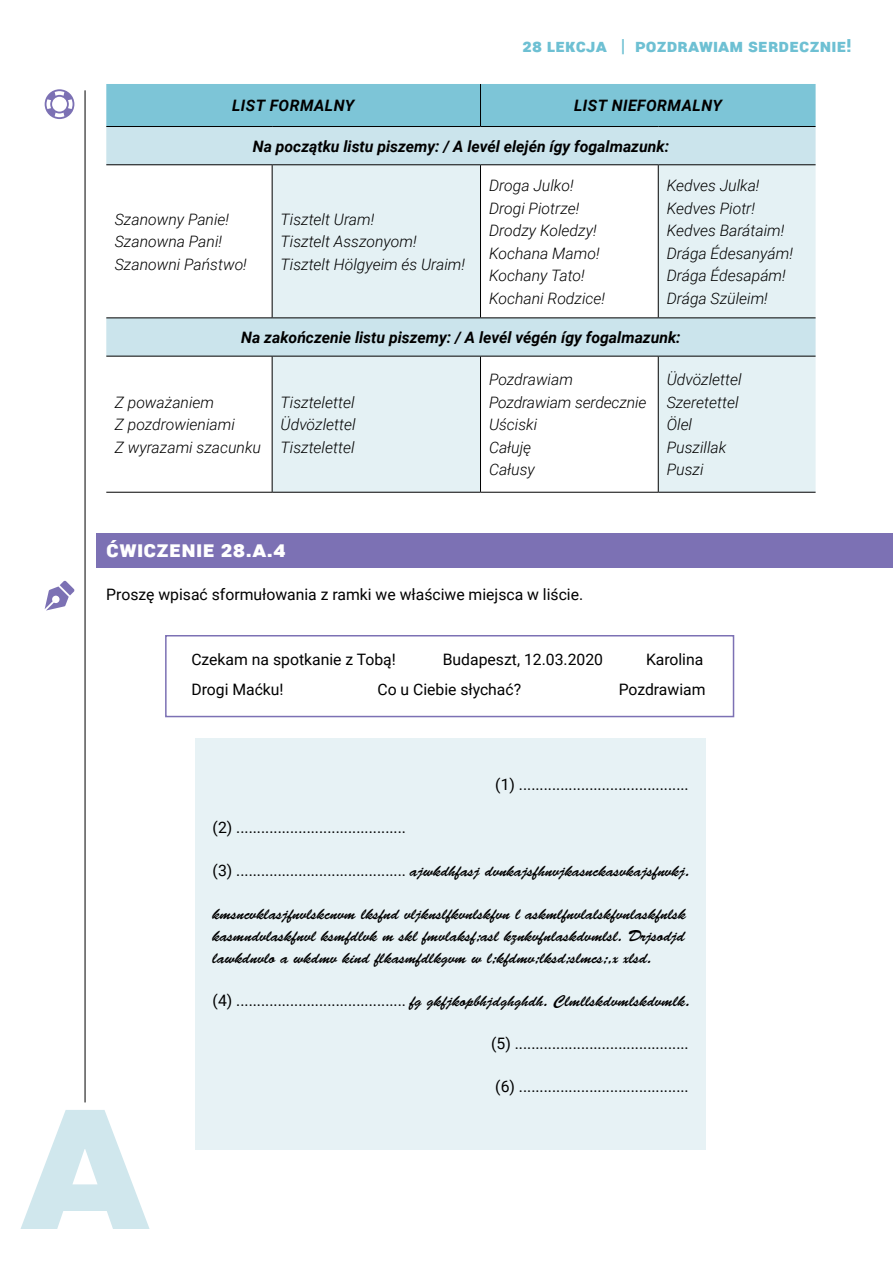
<style>
.page{position:relative;width:893px;height:1263px;background:#fff}
.page>*{position:absolute;margin:0;border:0;box-sizing:border-box;transform-origin:0 0}
.t1{font:900 22.5px "Roboto";letter-spacing:.01em;color:#fff}
.t2{font:900 18px "Roboto";letter-spacing:.01em;color:#6ec0d3}
.t3{font:15.75px "Roboto";color:#000}
.t4{font:italic 300 15.75px/22.5px "Roboto";color:#000}
.t5{font:15.75px/21.6px "Brush Script Std";color:#000;text-align:justify}
.t6{font:italic 700 15.75px "Roboto";color:#000}
.t7{font:italic 700 15.75px "Roboto";letter-spacing:.03em;color:#000}
.s1{font-family:"Brush Script Std"}
</style>
<div class="page">
<div style="left:196px;top:738px;width:510px;height:411px;background:#e7f2f5"></div>
<div style="left:97px;top:534px;width:796px;height:34px;background:#7c71b4"></div>
<div style="left:106px;top:84px;width:710px;height:42px;background:#7dc5d7"></div>
<svg style="left:106px;top:127px;width:710px;height:229px;fill:#cbe4ec"></svg>
<svg style="left:272px;top:165px;width:544px;height:327px;fill:#e4f1f4"></svg>
<hr style="left:272px;top:492px;width:208px;height:1px;background:#000">
<hr style="left:480px;top:84px;width:1px;height:42px;background:#000">
<hr style="left:480px;top:356px;width:1px;height:136px;background:#000">
<hr style="left:272px;top:356px;width:1px;height:136px;background:#000">
<hr style="left:106px;top:126px;width:166px;height:1px;background:#000">
<hr style="left:272px;top:126px;width:208px;height:1px;background:#000">
<hr style="left:106px;top:164px;width:166px;height:1px;background:#000">
<hr style="left:106px;top:492px;width:166px;height:1px;background:#000">
<hr style="left:106px;top:317px;width:166px;height:1px;background:#000">
<hr style="left:480px;top:317px;width:178px;height:1px;background:#000">
<hr style="left:106px;top:356px;width:166px;height:1px;background:#000">
<hr style="left:272px;top:356px;width:208px;height:1px;background:#000">
<hr style="left:480px;top:356px;width:178px;height:1px;background:#000">
<hr style="left:272px;top:165px;width:1px;height:152px;background:#000">
<hr style="left:272px;top:164px;width:208px;height:1px;background:#000">
<hr style="left:480px;top:165px;width:1px;height:152px;background:#000">
<hr style="left:272px;top:317px;width:208px;height:1px;background:#000">
<hr style="left:658px;top:165px;width:1px;height:152px;background:#000">
<hr style="left:480px;top:126px;width:178px;height:1px;background:#000">
<hr style="left:658px;top:126px;width:158px;height:1px;background:#000">
<hr style="left:480px;top:164px;width:178px;height:1px;background:#000">
<hr style="left:658px;top:356px;width:1px;height:136px;background:#000">
<hr style="left:480px;top:492px;width:178px;height:1px;background:#000">
<hr style="left:658px;top:164px;width:158px;height:1px;background:#000">
<hr style="left:658px;top:356px;width:158px;height:1px;background:#000">
<hr style="left:658px;top:317px;width:158px;height:1px;background:#000">
<hr style="left:658px;top:492px;width:158px;height:1px;background:#000">
<hr style="left:85px;top:90px;width:1px;height:1012px;background:#000">
<svg style="left:21px;top:1110px;width:129px;height:119px"></svg>
<svg style="left:45px;top:581px;width:30px;height:29px"></svg>
<div style="left:165px;top:635px;width:569px;height:82px;border:2px solid #7c71b4"></div>
<svg style="left:45px;top:89px;width:29px;height:30px"></svg>
<p class="t2" style="left:522px;top:33px;width:331px">28 LEKCJA | pozdrawiam serdecznie!</p>
<p class="t7" style="left:232px;top:95px;width:124px">LIST FORMALNY</p>
<p class="t7" style="left:574px;top:95px;width:149px">LIST NIEFORMALNY</p>
<p class="t6" style="left:253px;top:135px;width:418px">Na początku listu piszemy: / A levél elején így fogalmazunk:</p>
<p class="t4" style="left:489px;top:174px;width:117px">Droga Julko!<br>Drogi Piotrze!<br>Drodzy Koledzy!<br>Kochana Mamo!<br>Kochany Tato!<br>Kochani Rodzice!</p>
<p class="t4" style="left:667px;top:174px;width:128px">Kedves Julka!<br>Kedves Piotr!<br>Kedves Barátaim!<br>Drága Édesanyám!<br>Drága Édesapám!<br>Drága Szüleim!</p>
<p class="t6" style="left:241px;top:326px;width:441px">Na zakończenie listu piszemy: / A levél végén így fogalmazunk:</p>
<p class="t4" style="left:115px;top:207px;width:134px">Szanowny Panie!<br>Szanowna Pani!<br>Szanowni Państwo!</p>
<p class="t4" style="left:281px;top:207px;width:186px">Tisztelt Uram!<br>Tisztelt Asszonyom!<br>Tisztelt Hölgyeim és Uraim!</p>
<p class="t4" style="left:115px;top:390px;width:148px">Z poważaniem<br>Z pozdrowieniami<br>Z wyrazami szacunku</p>
<p class="t4" style="left:281px;top:390px;width:76px;text-align:justify">Tisztelettel Üdvözlettel Tisztelettel</p>
<p class="t4" style="left:489px;top:368px;width:159px">Pozdrawiam<br>Pozdrawiam serdecznie<br>Uściski<br>Całuję<br>Całusy</p>
<p class="t4" style="left:667px;top:368px;width:76px">Üdvözlettel<br>Szeretettel<br>Ölel<br>Puszillak<br>Puszi</p>
<h1 class="t1" style="left:106px;top:533px;width:181px">ćwiczenie 28.A.4</h1>
<p class="t3" style="left:106px;top:583px;width:478px">Proszę wpisać sformułowania z ramki we właściwe miejsca w liście.</p>
<p class="t3" style="left:191px;top:648px;width:206px">Czekam na spotkanie z Tobą!</p>
<p class="t3" style="left:443px;top:648px;width:162px">Budapeszt, 12.03.2020</p>
<p class="t3" style="left:646px;top:648px;width:59px">Karolina</p>
<p class="t3" style="left:191px;top:678px;width:94px">Drogi Maćku!</p>
<p class="t3" style="left:377px;top:678px;width:145px">Co u Ciebie słychać?</p>
<p class="t3" style="left:619px;top:678px;width:88px">Pozdrawiam</p>
<p class="t3" style="left:495px;top:773px;width:195px">(1) .........................................</p>
<p class="t3" style="left:213px;top:816px;width:195px">(2) .........................................</p>
<p class="t3" style="left:213px;top:860px;width:479px">(3) ......................................... <span class="s1">ajwkdhfasj dvnkajsfhnvjkasnckasvkajsfnvkj.</span></p>
<p class="t5" style="left:213px;top:904px;width:475px">kmsncvklasjfnvlskcnvm lksfnd vljknslfkvnlskfvn l askmlfnvlalskfvnlaskfnlsk kasmndvlaskfnvl ksmfdlvk m skl fmvlaksf;asl kznkvfnlaskdvmlsl. Drjsodjd lawkdnvlo a wkdmv kind flkasmfdlkgvm w l;kfdmv;lksd;slmcs;,x xlsd.</p>
<p class="t3" style="left:213px;top:989px;width:479px">(4) ......................................... <span class="s1">fg gkfjkopbhjdghghdh. Clmllskdvmlskdvmlk.</span></p>
<p class="t3" style="left:491px;top:1032px;width:199px">(5) ..........................................</p>
<p class="t3" style="left:495px;top:1076px;width:195px">(6) .........................................</p>
</div>
